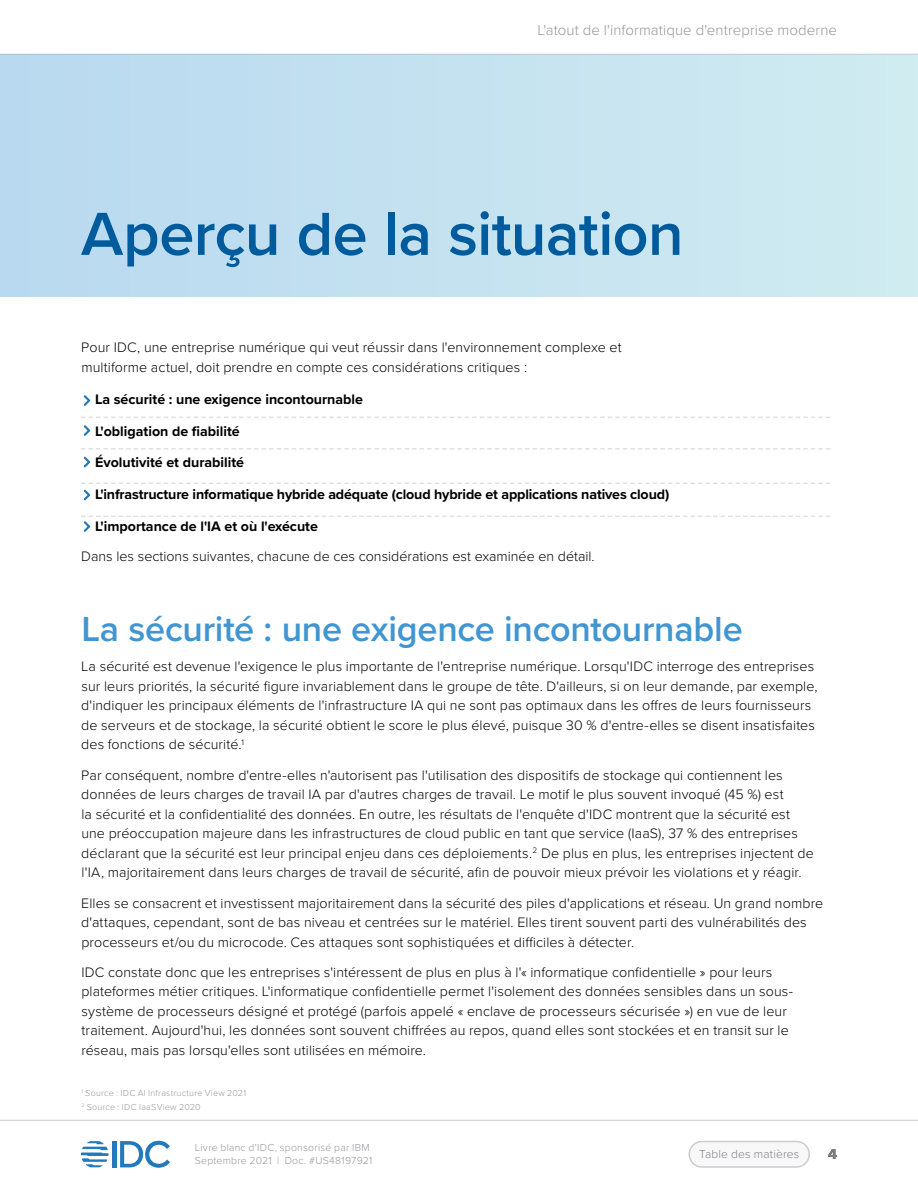
<style>
.page{position:relative;width:918px;height:1188px;background:#fff}
.page>*{position:absolute;margin:0;border:0;box-sizing:border-box;transform-origin:0 0}
.t1{font:600 63px "Proxima Nova";letter-spacing:-.01em;color:#005b9c}
.t2{font:600 36px "Proxima Nova";letter-spacing:-.005em;color:#4196d2}
.t3{font:300 15px "Proxima Nova";letter-spacing:.005em;color:#97979b}
.t4{font:700 15px "Proxima Nova";color:#000}
.t5{font:300 14.25px/19.5px "Proxima Nova";letter-spacing:.005em;color:#000}
.t6{font:700 14.25px "Proxima Nova";color:#000}
.t7{font:300 12px "Proxima Nova";letter-spacing:.015em;color:#808187}
.t8{font:300 10.5px/13.5px "Proxima Nova";letter-spacing:.02em;color:#97979b}
.t9{font:300 9px/14.4px "Proxima Nova";letter-spacing:.025em;color:#97979b}
</style>
<div class="page">
<div style="left:689px;top:1142px;width:120px;height:25px;background:#f8f8f8;border-radius:13px"></div>
<div style="left:688px;top:1141px;width:122px;height:27px;border:2px solid #cccccb;border-radius:13px"></div>
<hr style="left:0;top:1120px;width:918px;height:1px;background:#cccccb">
<hr style="left:113px;top:1141px;width:4px;height:26px;background:#2279bc">
<svg style="left:120px;top:1141px;width:50px;height:27px"></svg>
<svg style="left:81px;top:1141px;width:28px;height:26px"></svg>
<div style="left:0;top:54px;width:918px;height:243px;background:#c4e2f0"></div>
<svg style="left:84px;top:395px;width:6px;height:11px"></svg>
<svg style="left:84px;top:425px;width:6px;height:11px"></svg>
<svg style="left:84px;top:457px;width:6px;height:10px"></svg>
<svg style="left:84px;top:490px;width:6px;height:10px"></svg>
<svg style="left:81px;top:417px;width:750px;height:1px"></svg>
<svg style="left:81px;top:448px;width:750px;height:2px"></svg>
<svg style="left:81px;top:483px;width:750px;height:1px"></svg>
<svg style="left:81px;top:516px;width:750px;height:16px"></svg>
<p class="t3" style="left:537px;top:18px;width:301px">L'atout de l'informatique d'entreprise moderne</p>
<h1 class="t1" style="left:81px;top:187px;width:604px">Aperçu de la situation</h1>
<p class="t5" style="left:81px;top:337px;width:542px">Pour IDC, une entreprise numérique qui veut réussir dans l'environnement complexe et multiforme actuel, doit prendre en compte ces considérations critiques :</p>
<p class="t6" style="left:95px;top:388px;width:269px">La sécurité : une exigence incontournable</p>
<p class="t6" style="left:95px;top:420px;width:146px">L'obligation de fiabilité</p>
<p class="t6" style="left:95px;top:452px;width:151px">Évolutivité et durabilité</p>
<p class="t6" style="left:95px;top:484px;width:576px">L'infrastructure informatique hybride adéquate (cloud hybride et applications natives cloud)</p>
<p class="t6" style="left:95px;top:516px;width:224px">L'importance de l'IA et où l'exécute</p>
<p class="t5" style="left:81px;top:546px;width:515px">Dans les sections suivantes, chacune de ces considérations est examinée en détail.</p>
<h2 class="t2" style="left:81px;top:602px;width:663px">La sécurité : une exigence incontournable</h2>
<p class="t5" style="left:81px;top:656px;width:738px">La sécurité est devenue l'exigence le plus importante de l'entreprise numérique. Lorsqu'IDC interroge des entreprises sur leurs priorités, la sécurité figure invariablement dans le groupe de tête. D'ailleurs, si on leur demande, par exemple, d'indiquer les principaux éléments de l'infrastructure IA qui ne sont pas optimaux dans les offres de leurs fournisseurs de serveurs et de stockage, la sécurité obtient le score le plus élevé, puisque 30 % d'entre-elles se disent insatisfaites des fonctions de sécurité.<sup>1</sup></p>
<p class="t5" style="left:81px;top:765px;width:734px">Par conséquent, nombre d'entre-elles n'autorisent pas l'utilisation des dispositifs de stockage qui contiennent les données de leurs charges de travail IA par d'autres charges de travail. Le motif le plus souvent invoqué (45 %) est<br>la sécurité et la confidentialité des données. En outre, les résultats de l'enquête d'IDC montrent que la sécurité est une préoccupation majeure dans les infrastructures de cloud public en tant que service (IaaS), 37 % des entreprises déclarant que la sécurité est leur principal enjeu dans ces déploiements.<sup>2</sup> De plus en plus, les entreprises injectent de l'IA, majoritairement dans leurs charges de travail de sécurité, afin de pouvoir mieux prévoir les violations et y réagir.</p>
<p class="t5" style="left:81px;top:892px;width:743px">Elles se consacrent et investissent majoritairement dans la sécurité des piles d'applications et réseau. Un grand nombre d'attaques, cependant, sont de bas niveau et centrées sur le matériel. Elles tirent souvent parti des vulnérabilités des processeurs et/ou du microcode. Ces attaques sont sophistiquées et difficiles à détecter.</p>
<p class="t5" style="left:81px;top:962px;width:713px">IDC constate donc que les entreprises s'intéressent de plus en plus à l'« informatique confidentielle » pour leurs plateformes métier critiques. L'informatique confidentielle permet l'isolement des données sensibles dans un sous&shy;système de processeurs désigné et protégé (parfois appelé « enclave de processeurs sécurisée ») en vue de leur traitement. Aujourd'hui, les données sont souvent chiffrées au repos, quand elles sont stockées et en transit sur le réseau, mais pas lorsqu'elles sont utilisées en mémoire.</p>
<p class="t9" style="left:81px;top:1085px;width:166px"><sup>1</sup> Source : IDC AI Infrastructure View 2021<br><sup>2</sup> Source : IDC IaaSView 2020</p>
<p class="t8" style="left:195px;top:1140px;width:179px">Livre blanc d'IDC, sponsorisé par IBM<br>Septembre 2021 | Doc. #US48197921</p>
<p class="t7" style="left:699px;top:1145px;width:102px">Table des matières</p>
<p class="t4" style="left:828px;top:1142px;width:10px">4</p>
</div>
